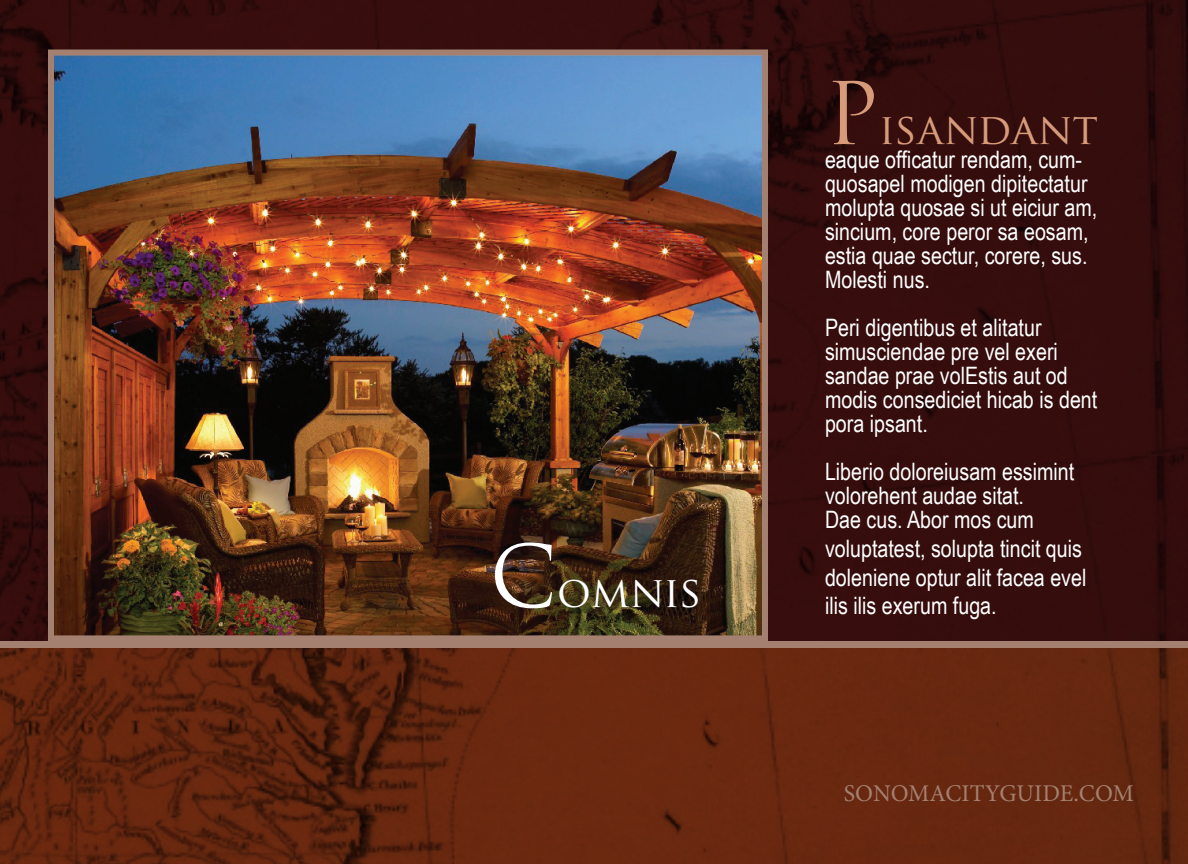
<style>
.page{position:relative;width:1188px;height:864px;background:#fff}
.page>*{position:absolute;margin:0;border:0;box-sizing:border-box;transform-origin:0 0}
.t1{font:42px "Trajan Pro";color:#d79b7a}
.t2{font:42px "Trajan Pro";letter-spacing:-.005em;color:#fff}
.t3{font:24px/24px "Arial Narrow";color:#fff}
.t4{font:24px "Minion Pro";color:#a48070}
.s1{font-size:84px}
</style>
<div class="page">
<img style="left:0;top:0;width:1188px;height:864px">
<div style="left:0;top:641px;width:1188px;height:7px;background:#a48070"></div>
<img style="left:45px;top:46px;width:726px;height:595px">
<h1 class="t2" style="left:490px;top:565px;width:214px"><span class="s1">C</span>omnis</h1>
<h1 class="t1" style="left:825px;top:102px;width:275px"><span class="s1">P</span>isandant</h1>
<p class="t3" style="left:825px;top:147px;width:274px">eaque officatur rendam, cum&shy;quosapel modigen dipitectatur molupta quosae si ut eiciur am, sincium, core peror sa eosam, estia quae sectur, corere, sus.<br>Molesti nus.</p>
<p class="t3" style="left:825px;top:315px;width:274px">Peri digentibus et alitatur simusciendae pre vel exeri sandae prae volEstis aut od modis consediciet hicab is dent pora ipsant.</p>
<p class="t3" style="left:825px;top:459px;width:251px">Liberio doloreiusam essimint volorehent audae sitat.<br>Dae cus. Abor mos cum</p>
<p class="t3" style="left:825px;top:533px;width:263px;line-height:28.8px">voluptatest, solupta tincit quis doleniene optur alit facea evel</p>
<p class="t3" style="left:825px;top:593px;width:173px">ilis ilis exerum fuga.</p>
<p class="t4" style="left:844px;top:778px;width:292px">SONOMACITYGUIDE.COM</p>
</div>
